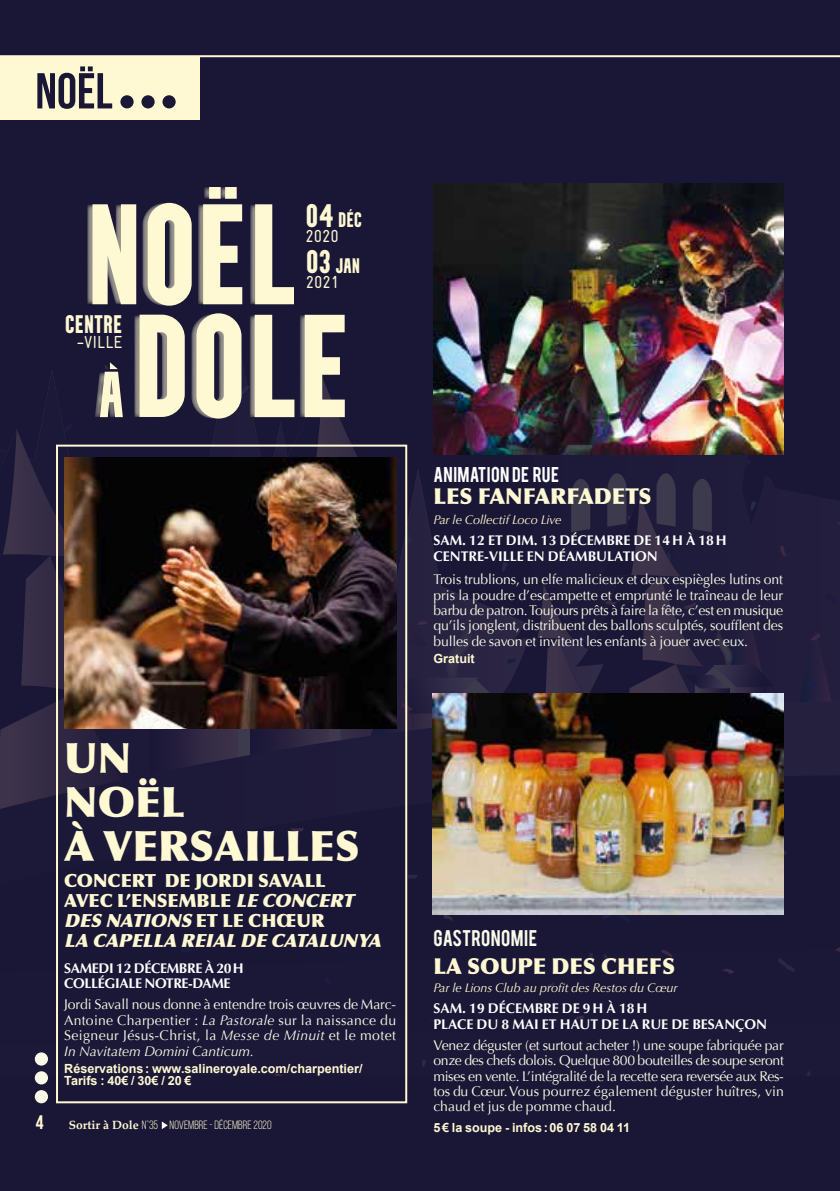
<style>
.page{position:relative;width:840px;height:1191px;background:#fff}
.page>*{position:absolute;margin:0;border:0;box-sizing:border-box;transform-origin:0 0}
.t1{font:700 146.2px "Theater";color:#fef9d2}
.t2{font:700 142.8px "Theater";color:#fef9d2}
.t3{font:700 50.4px "Bebas Neue";color:#1a1736}
.t4{font:900 42px/44px "Optima";color:#fef9d2}
.t5{font:700 25.4px "Theater";color:#fef9d2}
.t6{font:900 22px "Optima";color:#fef9d2}
.t7{font:700 21px "Theater";letter-spacing:-.005em;color:#fef9d2}
.t8{font:700 19.6px "Bebas Neue";color:#fef9d2}
.t9{font:italic 900 18.2px/20px "Optima";color:#fef9d2}
.t10{font:17.8px "Bebas";letter-spacing:.02em;color:#fbfbea}
.t11{font:17.4px "Gravur Condensed";color:#fef9d2}
.t12{font:16.8px "Bebas";letter-spacing:.025em;color:#fff}
.t13{font:14px/15.4px "Optima";letter-spacing:.01em;color:#fbfbea;text-align:justify}
.t14{font:700 14px/15.4px "Optima";color:#fff}
.t15{font:700 14px/15.4px "Optima";letter-spacing:-.025em;color:#fff}
.t16{font:700 12.6px/12px "Arial";color:#fef9d2}
.t17{font:italic 12.6px "Optima";color:#fef9d2}
.t18{font:12px "Bebas Neue";color:#fef9d2}
.s1{font-size:32.6px}
.s2{font-style:normal}
.s3{font-style:italic}
.s4{font-family:"Palatino";font-weight:700}
</style>
<div class="page">
<div style="left:0;top:0;width:839px;height:1191px;background:#1a1736"></div>
<svg style="left:3px;top:429px;width:80px;height:272px"></svg>
<svg style="left:0;top:701px;width:95px;height:108px"></svg>
<hr style="left:0;top:55px;width:839px;height:2px;background:#fef9d2">
<div style="left:0;top:57px;width:199px;height:63px;background:#fef9d2"></div>
<div style="left:120px;top:95px;width:13px;height:13px;background:#1a1736;border-radius:50%"></div>
<div style="left:141px;top:95px;width:13px;height:13px;background:#1a1736;border-radius:50%"></div>
<div style="left:162px;top:95px;width:13px;height:13px;background:#1a1736;border-radius:50%"></div>
<svg style="left:162px;top:1121px;width:6px;height:8px"></svg>
<div style="left:35px;top:1090px;width:13px;height:13px;background:#fbfbea;border-radius:50%"></div>
<div style="left:35px;top:1071px;width:13px;height:13px;background:#fbfbea;border-radius:50%"></div>
<div style="left:35px;top:1052px;width:13px;height:13px;background:#fbfbea;border-radius:50%"></div>
<img style="left:433px;top:183px;width:350px;height:179px">
<img style="left:64px;top:458px;width:31px;height:270px">
<img style="left:95px;top:362px;width:744px;height:713px">
<h3 class="t3" style="left:35px;top:63px;width:79px">Noël</h3>
<h2 class="t2" style="left:81px;top:173px;width:213px">NOËL</h2>
<h1 class="t1" style="left:128px;top:283px;width:220px">DOLE</h1>
<h3 class="t7" style="left:305px;top:208px;width:58px"><span class="s1">04</span> DÉC</h3>
<p class="t11" style="left:305px;top:226px;width:35px">2020</p>
<h3 class="t7" style="left:305px;top:253px;width:56px"><span class="s1">03</span> JAN</h3>
<p class="t11" style="left:305px;top:272px;width:35px">2021</p>
<h3 class="t5" style="left:65px;top:310px;width:59px">CENTRE</h3>
<p class="t11" style="left:77px;top:332px;width:47px">-VILLE</p>
<h3 class="t4" style="left:64px;top:736px;width:297px">UN<br>NOËL<br>À VERSAILLES</h3>
<h3 class="t9" style="left:64px;top:870px;width:323px"><span class="s2">CONCERT DE JORDI SAVALL<br>AVEC L’ENSEMBLE</span> LE CONCERT<br>DES NATIONS <span class="s2">E T L E C H Œ U R<br></span>LA CAPELLA REIAL DE CATALUNYA</h3>
<p class="t15" style="left:64px;top:960px;width:181px">SAMEDI 12 DÉCEMBRE À 20H<br>COLLÉGIALE NOTRE-DAME</p>
<p class="t13" style="left:64px;top:997px;width:333px">Jordi Savall nous donne à entendre trois œuvres de Marc-Antoine Charpentier : <span class="s3">La Pastorale</span> sur la naissance du Seigneur Jésus-Christ, la <span class="s3">Messe de Minuit</span> et le motet <span class="s3">In Navitatem Domini Canticum.</span></p>
<p class="t16" style="left:64px;top:1063px;width:300px">Réservations: www.salineroyale.com/charpentier/<br>Tarifs : 40€ / 30€ / 20 €</p>
<h3 class="t8" style="left:36px;top:1112px;width:9px">4</h3>
<p class="t18" style="left:69px;top:1118px;width:204px"><span class="s4">Sortir à Dole</span> N°35 NOVEMBRE - DÉCEMBRE 2020</p>
<p class="t12" style="left:433px;top:462px;width:127px">ANIMATION DE RUE</p>
<h3 class="t6" style="left:433px;top:483px;width:219px">LES FANFARFADETS</h3>
<p class="t17" style="left:433px;top:512px;width:129px">Par le Collectif Loco Live</p>
<p class="t14" style="left:433px;top:533px;width:294px">SAM. 12 ET DIM. 13 DÉCEMBRE DE 14H À 18H<br>CENTRE-VILLE EN DÉAMBULATION</p>
<p class="t13" style="left:433px;top:572px;width:351px">Trois trublions, un elfe malicieux et deux espiègles lutins ont pris la poudre d’escampette et emprunté le traîneau de leur barbu de patron. Toujours prêts à faire la fête, c’est en musique qu’ils jonglent, distribuent des ballons sculptés, soufflent des bulles de savon et invitent les enfants à jouer avec eux.</p>
<p class="t16" style="left:433px;top:653px;width:43px">Gratuit</p>
<p class="t10" style="left:433px;top:925px;width:105px">GASTRONOMIE</p>
<h3 class="t6" style="left:433px;top:952px;width:243px">LA SOUPE DES CHEFS</h3>
<p class="t17" style="left:433px;top:980px;width:246px">Par le Lions Club au profit des Restos du Cœur</p>
<p class="t14" style="left:433px;top:1001px;width:335px">SAM. 19 DÉCEMBRE DE 9H À 18H<br>PLACE DU 8 MAI ET HAUT DE LA RUE DE BESANÇON</p>
<p class="t13" style="left:433px;top:1037px;width:352px">Venez déguster (et surtout acheter !) une soupe fabriquée par onze des chefs dolois. Quelque 800 bouteilles de soupe seront mises en vente. L’intégralité de la recette sera reversée aux Res&shy;tos du Cœur. Vous pourrez également déguster huîtres, vin chaud et jus de pomme chaud.</p>
<p class="t16" style="left:433px;top:1122px;width:198px">5€ la soupe - infos:06 07 58 04 11</p>
</div>
